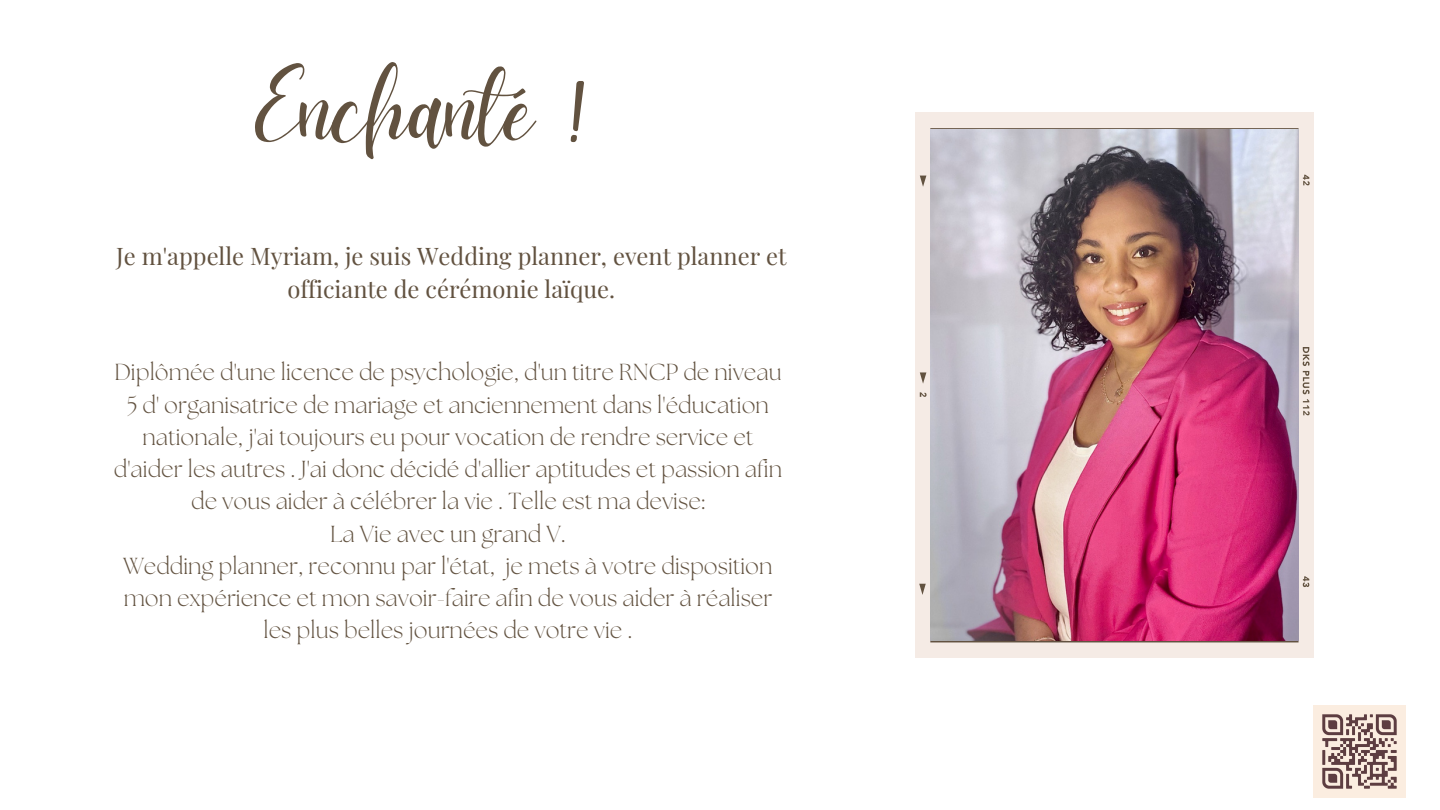
<style>
.page{position:relative;width:1440px;height:810px;background:#fff}
.page>*{position:absolute;margin:0;border:0;box-sizing:border-box;transform-origin:0 0}
.t1{font:101px "Daydream";color:#625240}
.t2{font:23.7px/33px "Playfair Display";color:#625240;text-align:center}
.t3{font:300 23.2px/32.2px "The Seasons";color:#625240;text-align:center}
</style>
<div class="page">
<div style="left:915px;top:113px;width:399px;height:545px;background:#f5ebe5"></div>
<svg style="left:919px;top:175px;width:391px;height:420px"></svg>
<img style="left:931px;top:129px;width:367px;height:512px">
<img style="left:1314px;top:706px;width:91px;height:91px">
<p class="t1" style="left:255px;top:50px;width:334px">Enchanté !</p>
<p class="t2" style="left:116px;top:238px;width:672px">Je m'appelle Myriam, je suis Wedding planner, event planner et officiante de cérémonie laïque.</p>
<p class="t3" style="left:114px;top:358px;width:670px">Diplômée d'une licence de psychologie, d'un titre RNCP de niveau 5 d' organisatrice de mariage et anciennement dans l'éducation nationale, j'ai toujours eu pour vocation de rendre service et d'aider les autres . J'ai donc décidé d'allier aptitudes et passion afin de vous aider à célébrer la vie . Telle est ma devise:</p>
<p class="t3" style="left:330px;top:519px;width:237px">La Vie avec un grand V.</p>
<p class="t3" style="left:124px;top:552px;width:651px">Wedding planner, reconnu par l'état, je mets à votre disposition mon expérience et mon savoir-faire afin de vous aider à réaliser les plus belles journées de votre vie .</p>
</div>
